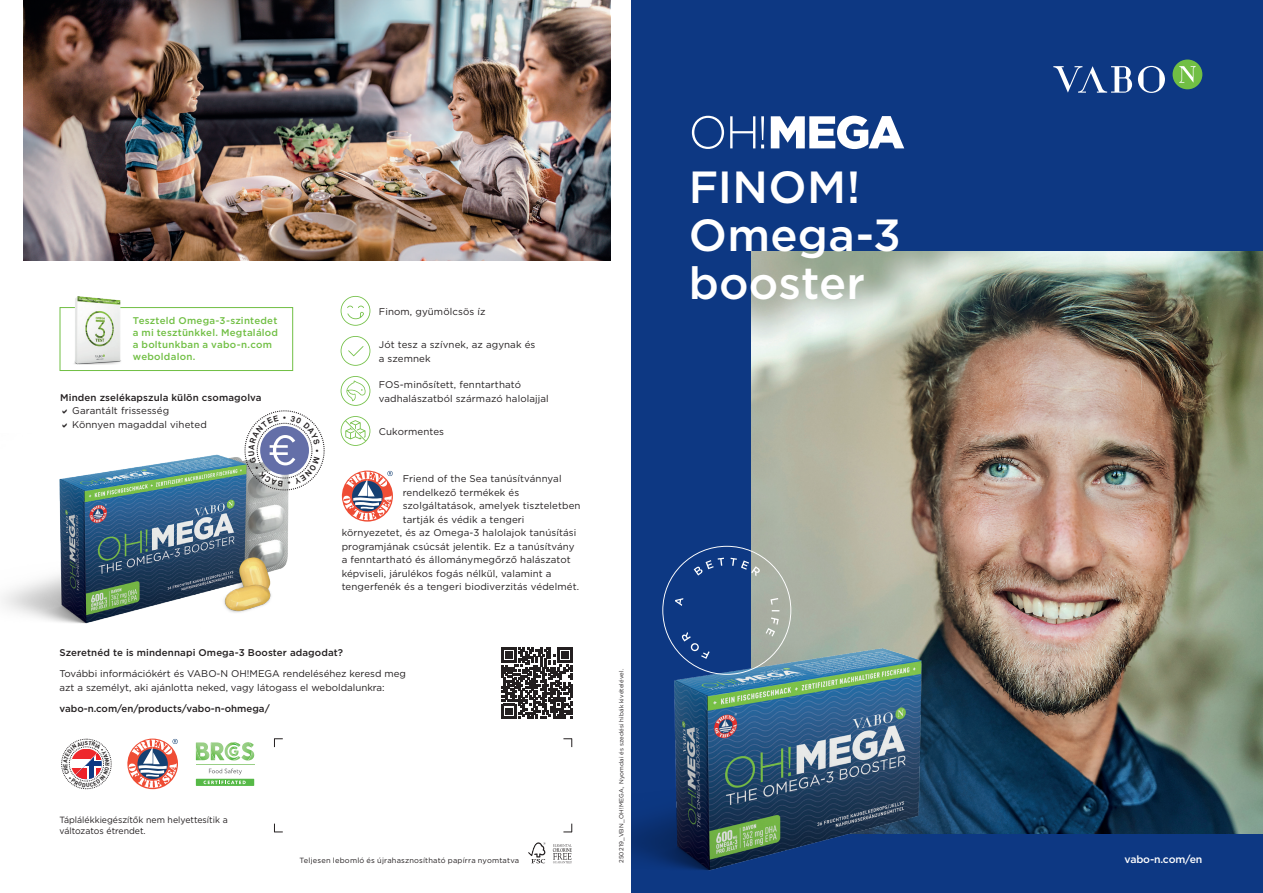
<style>
.page{position:relative;width:1263px;height:893px;background:#fff}
.page>*{position:absolute;margin:0;border:0;box-sizing:border-box;transform-origin:0 0}
.t1{font:500 45px/48px "Gotham";letter-spacing:.005em;color:#fff}
.t2{font:500 10.5px "Gotham";letter-spacing:-.015em;color:#fff}
.t3{font:9.75px/13.5px "Gotham";letter-spacing:.01em;color:#231f20}
.t4{font:500 9.75px "Gotham";letter-spacing:.01em;color:#231f20}
.t5{font:500 9.75px/12px "Gotham";letter-spacing:.025em;color:#71bf44}
.t6{font:9px/10.8px "Gotham";color:#231f20}
.t7{font:7.95px "Akkurat XXL Bold";color:#231f20}
.t8{font:7.5px "Gotham";letter-spacing:.025em;color:#231f20}
.t9{font:6px "Gotham";letter-spacing:.025em;color:#231f20}
.t10{font:700 5.7px "DIN";color:#231f20}
</style>
<div class="page">
<img style="left:23px;top:0;width:587px;height:260px">
<svg style="left:528px;top:842px;width:18px;height:21px"></svg>
<svg style="left:553px;top:844px;width:19px;height:19px"></svg>
<svg style="left:274px;top:738px;width:9px;height:9px"></svg>
<svg style="left:274px;top:824px;width:9px;height:9px"></svg>
<svg style="left:563px;top:738px;width:9px;height:9px"></svg>
<svg style="left:563px;top:824px;width:9px;height:9px"></svg>
<svg style="left:342px;top:471px;width:51px;height:51px"></svg>
<img style="left:2px;top:454px;width:288px;height:170px">
<svg style="left:501px;top:648px;width:71px;height:71px"></svg>
<svg style="left:127px;top:739px;width:51px;height:50px"></svg>
<svg style="left:196px;top:779px;width:58px;height:7px"></svg>
<svg style="left:196px;top:742px;width:58px;height:18px"></svg>
<hr style="left:196px;top:764px;width:58px;height:1px;background:#9acf87">
<svg style="left:204px;top:781px;width:42px;height:3px"></svg>
<svg style="left:209px;top:769px;width:33px;height:6px"></svg>
<div style="left:60px;top:307px;width:233px;height:64px;border:1px solid #71bf44"></div>
<img style="left:70px;top:296px;width:52px;height:68px">
<svg style="left:341px;top:416px;width:29px;height:30px"></svg>
<svg style="left:341px;top:296px;width:29px;height:30px"></svg>
<svg style="left:341px;top:336px;width:29px;height:30px"></svg>
<svg style="left:341px;top:376px;width:29px;height:30px"></svg>
<div style="left:631px;top:0;width:632px;height:893px;background:#0d3883"></div>
<img style="left:752px;top:251px;width:511px;height:582px">
<div style="left:1172px;top:60px;width:30px;height:29px;background:#71bf44;border-radius:50%"></div>
<svg style="left:1138px;top:66px;width:27px;height:27px"></svg>
<svg style="left:1053px;top:66px;width:79px;height:27px"></svg>
<svg style="left:1179px;top:66px;width:17px;height:17px"></svg>
<img style="left:631px;top:614px;width:416px;height:257px">
<svg style="left:662px;top:546px;width:129px;height:129px"></svg>
<svg style="left:692px;top:116px;width:32px;height:33px"></svg>
<svg style="left:730px;top:116px;width:25px;height:32px"></svg>
<svg style="left:761px;top:116px;width:3px;height:32px"></svg>
<svg style="left:771px;top:116px;width:133px;height:33px"></svg>
<svg style="left:61px;top:739px;width:51px;height:50px"></svg>
<svg style="left:244px;top:410px;width:81px;height:80px"></svg>
<p class="t5" style="left:133px;top:314px;width:147px">Teszteld Omega-3-szintedet a mi tesztünkkel. Megtalálod a boltunkban a vabo-n.com weboldalon.</p>
<p class="t4" style="left:60px;top:391px;width:203px">Minden zselékapszula külön csomagolva</p>
<p class="t3" style="left:72px;top:404px;width:136px">Garantált frissesség<br>Könnyen magaddal viheted</p>
<p class="t7" style="left:283px;top:412px;width:5px">•</p>
<p class="t3" style="left:379px;top:304px;width:108px">Finom, gyümölcsös íz</p>
<p class="t3" style="left:379px;top:338px;width:158px">Jót tesz a szívnek, az agynak és a szemnek</p>
<p class="t3" style="left:379px;top:378px;width:171px">FOS-minősített, fenntartható vadhalászatból származó halolajjal</p>
<p class="t3" style="left:379px;top:424px;width:67px">Cukormentes</p>
<p class="t3" style="left:403px;top:472px;width:160px">Friend of the Sea tanúsítvánnyal</p>
<p class="t3" style="left:403px;top:485px;width:118px">rendelkező termékek és</p>
<p class="t3" style="left:403px;top:499px;width:179px">szolgáltatások, amelyek tiszteletben</p>
<p class="t3" style="left:403px;top:512px;width:123px">tartják és védik a tengeri</p>
<p class="t3" style="left:342px;top:526px;width:236px">környezetet, és az Omega-3 halolajok tanúsítási</p>
<p class="t3" style="left:342px;top:539px;width:234px">programjának csúcsát jelentik. Ez a tanúsítvány</p>
<p class="t3" style="left:342px;top:553px;width:231px">a fenntartható és állománymegőrző halászatot</p>
<p class="t3" style="left:342px;top:566px;width:211px">képviseli, járulékos fogás nélkül, valamint a</p>
<p class="t3" style="left:342px;top:580px;width:239px">tengerfenék és a tengeri biodiverzitás védelmét.</p>
<p class="t4" style="left:60px;top:647px;width:285px">Szeretnéd te is mindennapi Omega-3 Booster adagodat?</p>
<p class="t3" style="left:60px;top:667px;width:348px">További információkért és VABO-N OH!MEGA rendeléséhez keresd meg azt a személyt, aki ajánlotta neked, vagy látogass el weboldalunkra:</p>
<p class="t4" style="left:60px;top:702px;width:212px">vabo-n.com/en/products/vabo-n-ohmega/</p>
<p class="t10" style="left:85px;top:739px;width:5px">S</p>
<p class="t6" style="left:60px;top:815px;width:170px">Táplálékkiegészítők nem helyettesítik a változatos étrendet.</p>
<p class="t8" style="left:299px;top:856px;width:221px">Teljesen lebomló és újrahasznosítható papírra nyomtatva</p>
<p class="t9" style="left:617px;top:863px;width:196px;rotate:-90deg">250219_VBN_OH!MEGA, Nyomdai és szedési hibák kivételével.</p>
<h1 class="t1" style="left:689px;top:163px;width:214px">FINOM!<br>Omega-3 booster</h1>
<p class="t2" style="left:1124px;top:853px;width:79px">vabo-n.com/en</p>
</div>
